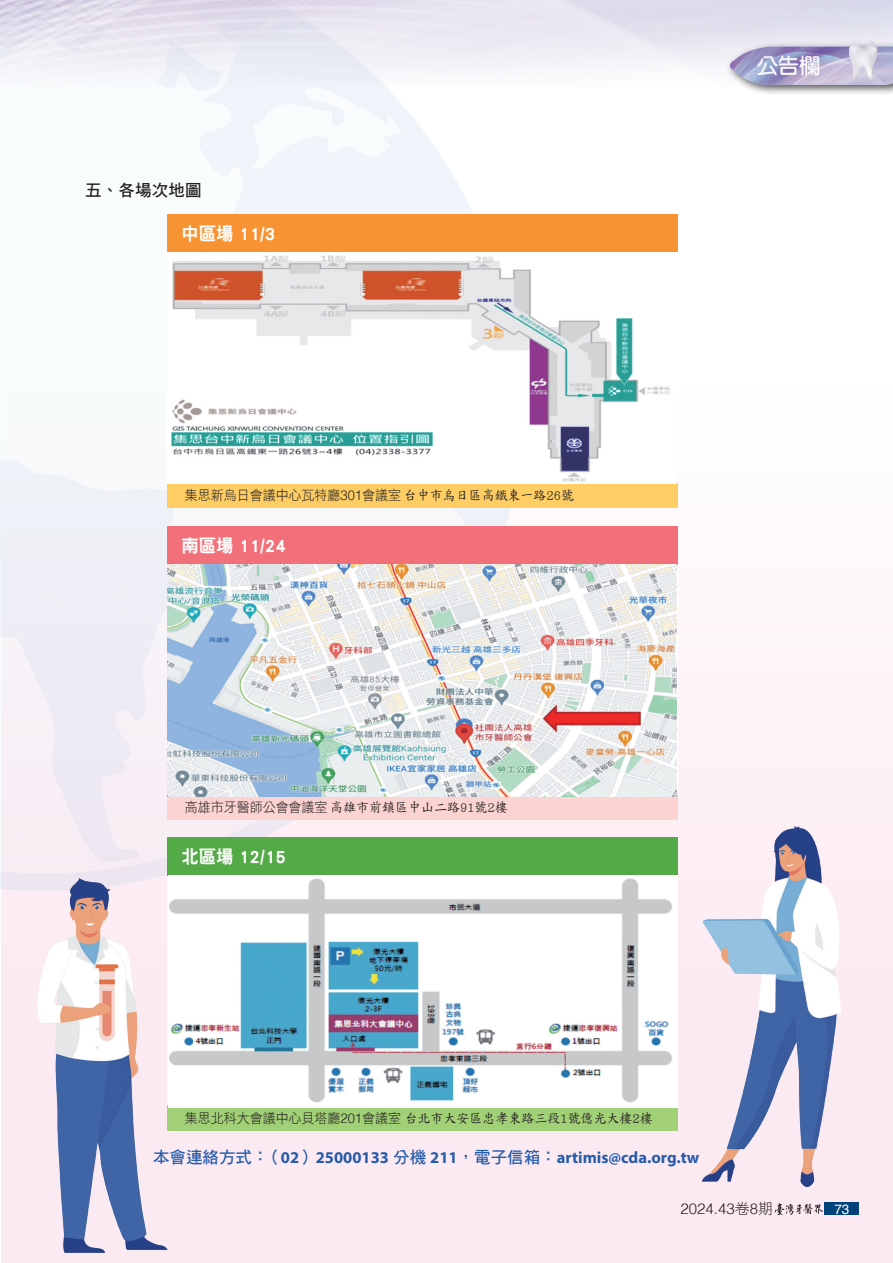
<style>
.page{position:relative;width:893px;height:1263px;background:#fff}
.page>*{position:absolute;margin:0;border:0;box-sizing:border-box;transform-origin:0 0}
.表格內文{font:18.15px "DF Hei Std W9";color:#fff;scale:.95 1}
.內文內縮2字元_行距19{font:700 16.5px "Myriad Pro";color:#275caa}
.內文_行距19{font:16.5px "DF Hei Std W7";letter-spacing:.01em;color:#231f20}
.t1{font:300 15px "Helvetica";color:#231f20}
.表格內文-2{font:13.65px "DF Biao Kai Shu Std W5";color:#231f20;scale:.95 1}
.表格內文-3{font:13.65px "DF Hei Std W3";color:#231f20;scale:.95 1}
.t2{font:13.5px "Helvetica";color:#fff}
.s1{font-family:"Helvetica";font-weight:300}
.s2{font-family:"DF Biao Kai Shu Std W5"}
.s3{font-family:"DF Hei Std W3"}
.s4{font-family:"DF Hei Std W7";font-weight:400}
.s5{font-family:"DF Hei Std W3";font-weight:400}
</style>
<div class="page">
<hr style="left:0;top:357px;width:1px;height:906px;background:#fad5e5">
<div style="left:1px;top:357px;width:892px;height:906px;background:linear-gradient(to right,#fce6f0,#fdf4f7)"></div>
<img style="left:0;top:94px;width:519px;height:796px">
<div style="left:167px;top:214px;width:510px;height:38px;background:#f79332"></div>
<div style="left:167px;top:482px;width:510px;height:25px;background:#fecd64"></div>
<div style="left:167px;top:526px;width:510px;height:39px;background:#f17079"></div>
<div style="left:167px;top:794px;width:510px;height:26px;background:#fbd3d1"></div>
<img style="left:167px;top:252px;width:510px;height:232px">
<img style="left:167px;top:565px;width:510px;height:231px">
<div style="left:167px;top:837px;width:510px;height:39px;background:#54aa46"></div>
<div style="left:167px;top:1105px;width:510px;height:26px;background:#a1d076"></div>
<img style="left:168px;top:875px;width:456px;height:232px">
<img style="left:624px;top:823px;width:269px;height:367px">
<img style="left:26px;top:878px;width:189px;height:379px">
<div style="left:825px;top:1202px;width:34px;height:13px;background:#004279"></div>
<svg style="left:775px;top:1203px;width:48px;height:12px"></svg>
<div style="left:725px;top:41px;width:168px;height:55px;background:#f8f8f8"></div>
<img style="left:0;top:0;width:893px;height:94px">
<p class="內文_行距19" style="left:85px;top:181px;width:118px">五、各場次地圖</p>
<p class="表格內文" style="left:182px;top:223px;width:100px">中區場 11/3</p>
<p class="表格內文-3" style="left:185px;top:487px;width:411px">集思新烏日會議中心瓦特廳<span class="s1">301</span>會議室<span class="s2">台中市烏日區高鐵東一路26號</span></p>
<p class="表格內文" style="left:182px;top:536px;width:111px">南區場 11/24</p>
<p class="表格內文-2" style="left:185px;top:800px;width:341px"><span class="s3">高雄市牙醫師公會會議室</span>高雄市前鎮區中山二路91號2樓</p>
<p class="表格內文" style="left:182px;top:847px;width:111px">北區場 12/15</p>
<p class="表格內文-2" style="left:185px;top:1111px;width:494px"><span class="s3">集思北科大會議中心貝塔廳</span><span class="s1">201</span><span class="s3">會議室</span>台北市大安區忠孝東路三段1號億光大樓2樓</p>
<p class="內文內縮2字元_行距19" style="left:153px;top:1146px;width:548px"><span class="s4">本會連絡方式：（</span>02<span class="s4">）</span>25000133 <span class="s4">分機</span> 211<span class="s4">，電子信箱：</span>artimis@cda.org.tw</p>
<p class="t1" style="left:680px;top:1196px;width:94px">2024.43<span class="s5">卷</span>8<span class="s5">期</span></p>
<p class="t2" style="left:834px;top:1199px;width:17px">73</p>
</div>
